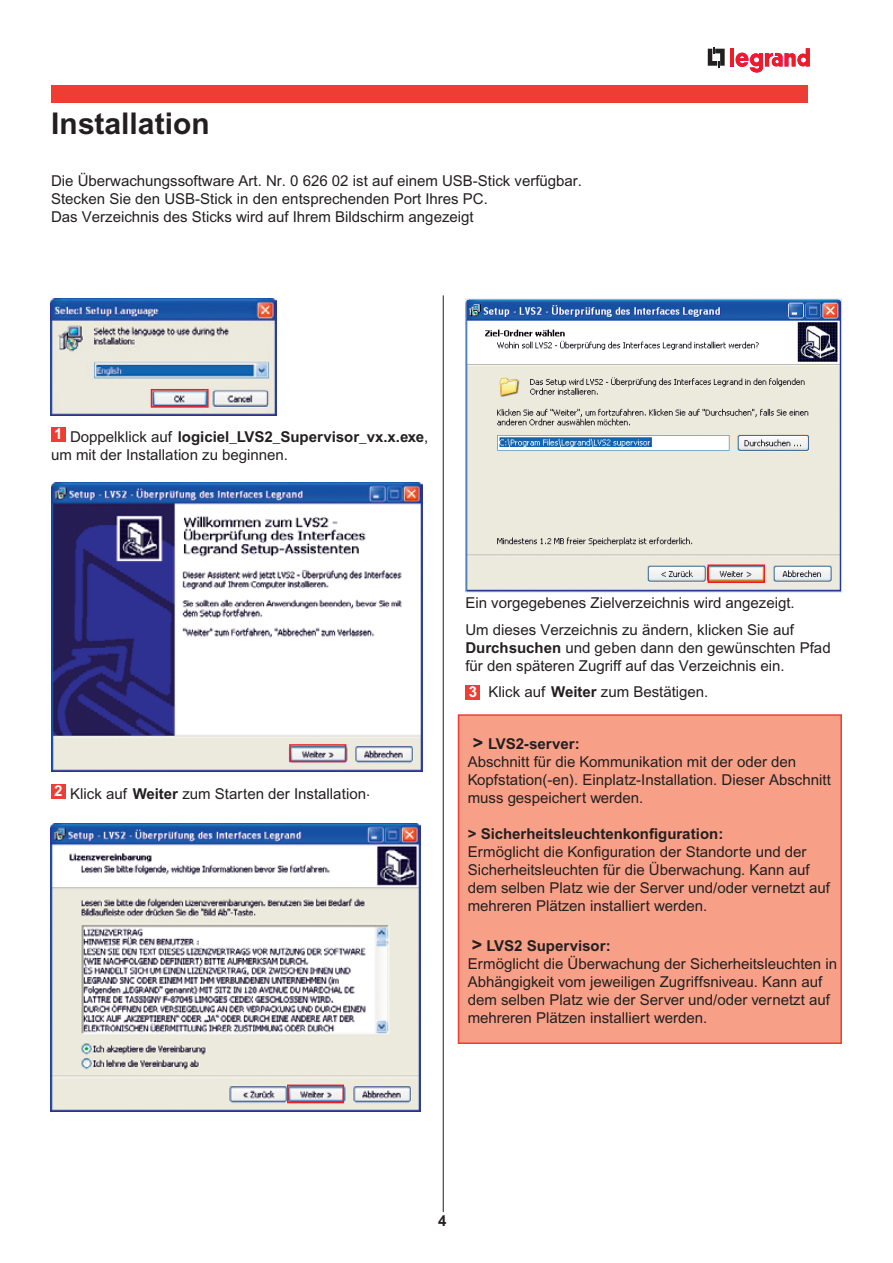
<style>
.page{position:relative;width:893px;height:1263px;background:#fff}
.page>*{position:absolute;margin:0;border:0;box-sizing:border-box;transform-origin:0 0}
.t1{font:700 30px "Arial";color:#231f20}
.t2{font:15px/18px "Arial";color:#231f20}
.t3{font:700 15px "Arial";color:#231f20}
.s1{font-weight:700}
.s2{font-weight:700;color:#fff}
.s3{font-weight:700;font-size:18px}
</style>
<div class="page">
<div style="left:51px;top:85px;width:757px;height:17px;background:#ee3e34"></div>
<svg style="left:708px;top:47px;width:17px;height:20px"></svg>
<hr style="left:730px;top:48px;width:4px;height:19px;background:#ed028c">
<hr style="left:730px;top:48px;width:4px;height:18px;background:#ee1d23">
<svg style="left:735px;top:48px;width:75px;height:25px"></svg>
<div style="left:51px;top:427px;width:15px;height:15px;background:#ee3e34"></div>
<hr style="left:443px;top:295px;width:1px;height:917px;background:#231f20">
<div style="left:465px;top:685px;width:15px;height:15px;background:#ee3e34"></div>
<img style="left:467px;top:301px;width:373px;height:289px">
<div style="left:465px;top:299px;width:377px;height:293px;border:1px solid #cae4f0"></div>
<div style="left:708px;top:564px;width:57px;height:19px;border:2px solid #ee1d23"></div>
<div style="left:51px;top:784px;width:15px;height:15px;background:#ee3e34"></div>
<img style="left:52px;top:483px;width:370px;height:288px">
<div style="left:289px;top:744px;width:57px;height:18px;border:2px solid #ee1d23"></div>
<img style="left:50px;top:299px;width:226px;height:117px">
<div style="left:458px;top:715px;width:383px;height:328px;background:#f7a087"></div>
<div style="left:458px;top:714px;width:384px;height:330px;border:2px solid #ee3e34"></div>
<img style="left:50px;top:823px;width:370px;height:289px">
<div style="left:287px;top:1084px;width:57px;height:19px;border:2px solid #ee1d23"></div>
<div style="left:151px;top:389px;width:58px;height:19px;border:2px solid #ee1d23"></div>
<h1 class="t1" style="left:51px;top:106px;width:160px">Installation</h1>
<p class="t2" style="left:51px;top:172px;width:533px">Die Überwachungssoftware Art. N r. 0 626 02 ist auf einem US B-Stick verfügbar.<br>Stecken Sie den USB-Stick in den entsprechenden Port I hres PC.<br>Das Verzeichnis des Sticks wird auf I hrem Bildschirm angezeigt</p>
<p class="t2" style="left:51px;top:428px;width:379px"><sup>1</sup> Doppelklick auf <span class="s1">logiciel_LVS2_Supervisor_vx.x.exe</span>, um mit der I nstallation zu beginnen.</p>
<p class="t2" style="left:54px;top:784px;width:317px"><sup>2</sup> Klick auf <span class="s1">Weiter</span> zum Starten der I nstallation.</p>
<p class="t2" style="left:465px;top:590px;width:331px;line-height:26.5px">Ein vorgegebenes Zielverzeichnis wird angezeigt.<br>U m dieses Verzeichnis zu ändern, klicken Sie auf</p>
<p class="t2" style="left:465px;top:638px;width:367px"><span class="s1">Durchsuchen</span> und geben dann den gewünschten Pfad für den späteren Zugriff auf das Verzeichnis ein.</p>
<p class="t2" style="left:469px;top:683px;width:241px"><span class="s2">3</span> Klick auf <span class="s1">Weiter</span> zum Bestätigen.</p>
<p class="t2" style="left:468px;top:735px;width:365px;text-indent:5px"><span class="s3">&gt;</span> <span class="s1">LVS2-server:<br></span>Abschnitt für die Kommunikation mit der oder den Kopfstation(-en). Einplatz-I nstallation. Dieser Abschnitt muss gespeichert werden.</p>
<p class="t3" style="left:468px;top:825px;width:257px">&gt; Sicherheitsleuchtenkonfiguration:</p>
<p class="t2" style="left:468px;top:843px;width:364px">Ermöglicht die Konfiguration der Standorte und der Sicherheitsleuchten für die Überwachung. Kann auf dem selben Platz wie der Server und/oder vernetzt auf mehreren Plätzen installiert werden.</p>
<p class="t2" style="left:468px;top:937px;width:371px"><span class="s3">&gt;</span> <span class="s1">LVS2 Supervisor:<br></span>Ermöglicht die Überwachung der Sicherheitsleuchten in Abhängigkeit vom jeweiligen Zugriffsniveau. Kann auf dem selben Platz wie der Server und/oder vernetzt auf mehreren Plätzen installiert werden.</p>
<p class="t3" style="left:438px;top:1212px;width:10px">4</p>
</div>
